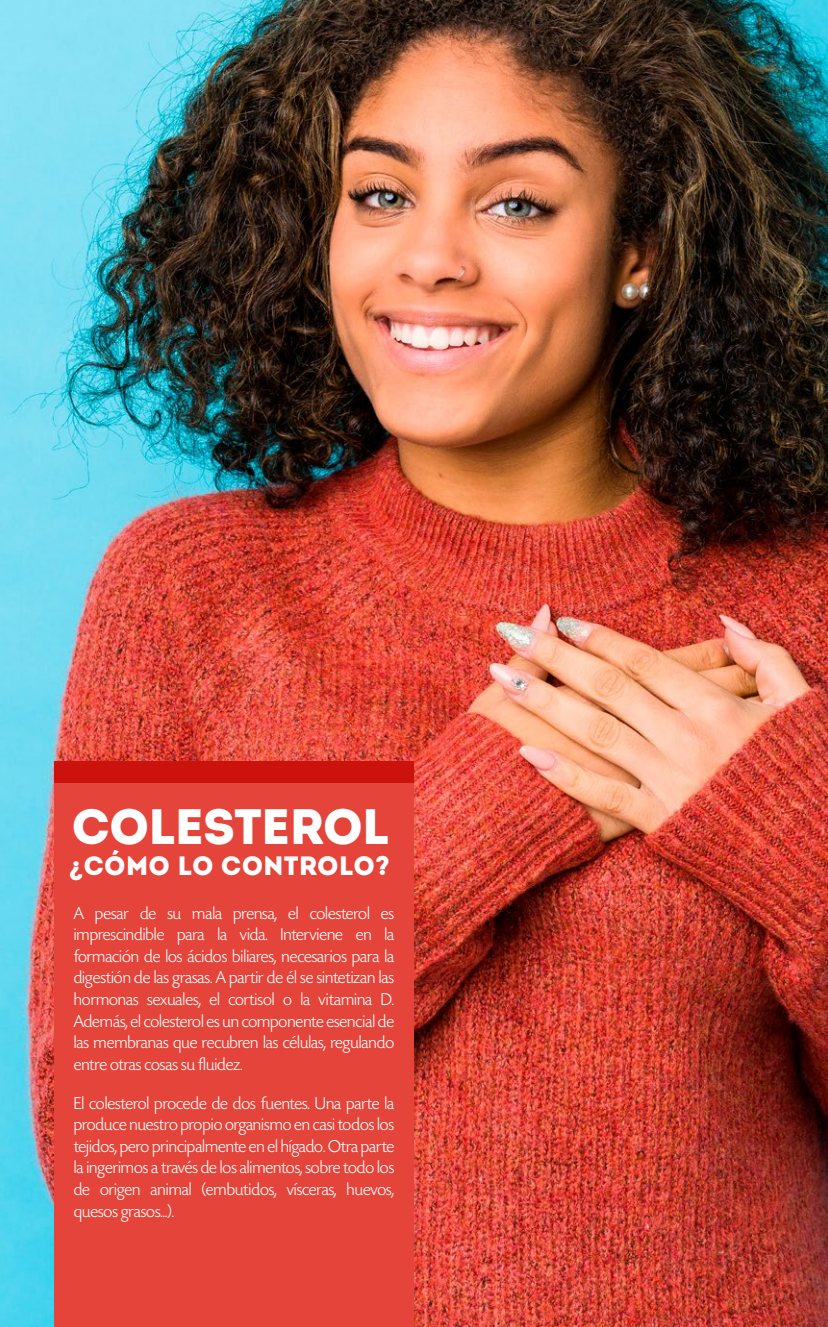
<style>
.page{position:relative;width:828px;height:1327px;background:#fff}
.page>*{position:absolute;margin:0;border:0;box-sizing:border-box;transform-origin:0 0}
.t1{font:49.6px "Intro";letter-spacing:-.025em;color:#fff}
.t2{font:26.6px "Intro";color:#fff}
.t3{font:300 18px/21.6px "Today SHOP";color:#fff;text-align:justify}
</style>
<div class="page">
<img style="left:0;top:0;width:828px;height:1327px">
<div style="left:54px;top:761px;width:360px;height:566px;background:#e4443a"></div>
<div style="left:54px;top:761px;width:360px;height:21px;background:#cb120d"></div>
<h1 class="t1" style="left:71px;top:796px;width:320px">COLESTEROL</h1>
<h2 class="t2" style="left:69px;top:849px;width:322px">¿CÓMO LO CONTROLO?</h2>
<p class="t3" style="left:74px;top:902px;width:322px">A pesar de su mala prensa, el colesterol es imprescindible para la vida. Interviene en la formación de los ácidos biliares, necesarios para la digestión de las grasas. A partir de él se sintetizan las hormonas sexuales, el cortisol o la vitamina D.<br>Además, el colesterol es un componente esencial de las membranas que recubren las células, regulando entre otras cosas su fluidez.</p>
<p class="t3" style="left:74px;top:1092px;width:322px">El colesterol procede de dos fuentes. Una parte la produce nuestro propio organismo en casi todos los tejidos, pero principalmente en el hígado. Otra parte la ingerimos a través de los alimentos, sobre todo los de origen animal (embutidos, vísceras, huevos, quesos grasos...).</p>
</div>
